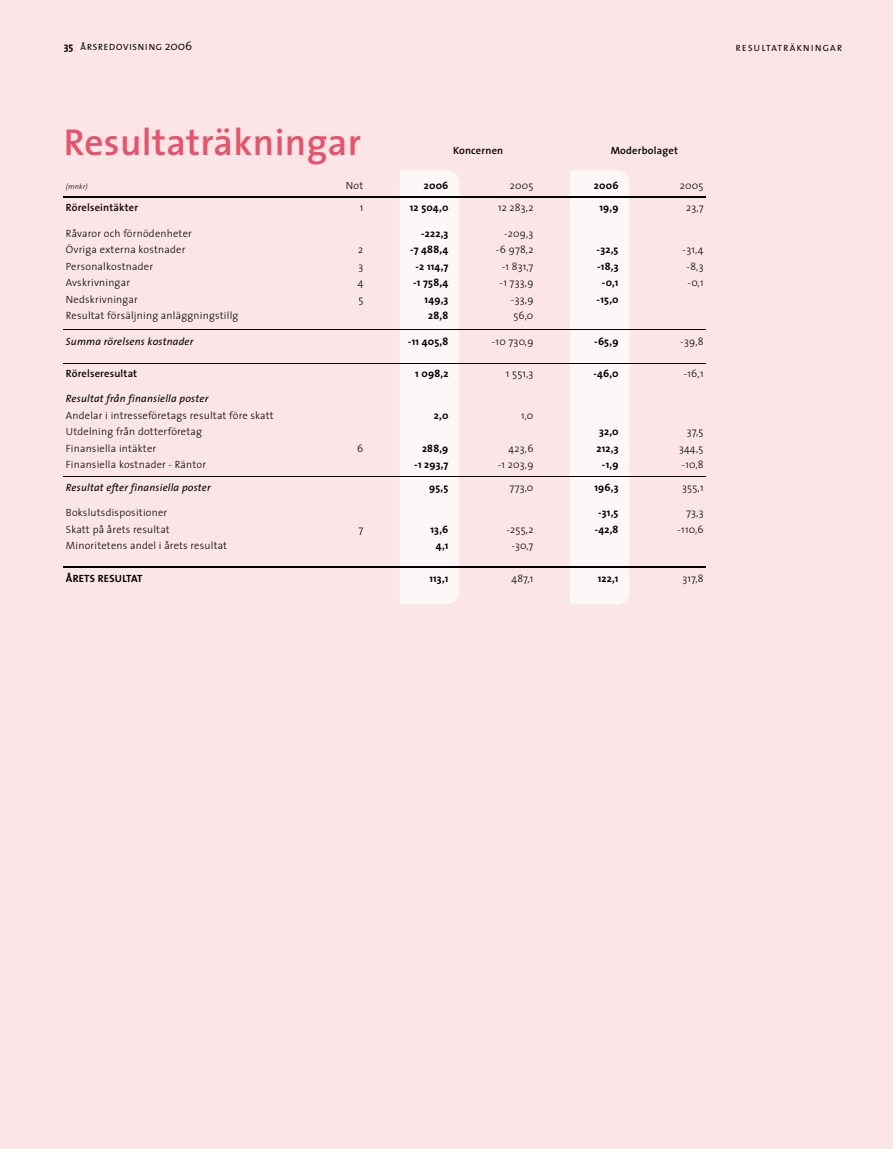
<style>
.page{position:relative;width:893px;height:1149px;background:#fff}
.page>*{position:absolute;margin:0;border:0;box-sizing:border-box;transform-origin:0 0}
.t1{font:600 37.5px "The Sans";letter-spacing:.01em;color:#e8526b}
.t2{font:300 10.5px "The Sans";letter-spacing:.02em;color:#000}
.t3{font:700 10.5px "The Sans";letter-spacing:.02em;color:#000}
.t4{font:italic 10.5px "The Sans";letter-spacing:.02em;color:#000}
.t5{font:600 10.5px "The Sans";letter-spacing:.02em;color:#000}
.t6{font:9px "The Sans";letter-spacing:.09em;color:#000}
.t7{font:9px "The Sans";letter-spacing:.15em;color:#000}
.t8{font:italic 300 7.5px "The Sans";color:#000}
.s1{font-weight:700;font-size:10.5px}
.s2{font-weight:300;font-size:12px}
</style>
<div class="page">
<div style="left:0;top:0;width:893px;height:1148px;background:#fbe5e7"></div>
<div style="left:570px;top:170px;width:59px;height:434px;background:#fef7f8"></div>
<div style="left:400px;top:170px;width:59px;height:434px;background:#fef7f8"></div>
<hr style="left:64px;top:196px;width:642px;height:1px;background:#000">
<hr style="left:64px;top:330px;width:642px;height:1px;background:#000">
<hr style="left:64px;top:363px;width:642px;height:1px;background:#000">
<hr style="left:64px;top:566px;width:642px;height:1px;background:#000">
<hr style="left:64px;top:476px;width:642px;height:1px;background:#000">
<p class="t6" style="left:64px;top:40px;width:130px"><span class="s1">35</span> ÅRSREDOVISNING <span class="s2">2006</span></p>
<h1 class="t1" style="left:64px;top:111px;width:299px">Resultaträkningar</h1>
<p class="t5" style="left:453px;top:142px;width:52px">Koncernen</p>
<p class="t5" style="left:611px;top:142px;width:69px">Moderbolaget</p>
<p class="t8" style="left:66px;top:180px;width:23px">(mnkr)</p>
<p class="t2" style="left:346px;top:176px;width:19px">Not</p>
<p class="t3" style="left:424px;top:176px;width:26px">2006</p>
<p class="t2" style="left:510px;top:176px;width:25px">2005</p>
<p class="t3" style="left:594px;top:176px;width:26px">2006</p>
<p class="t2" style="left:680px;top:176px;width:25px">2005</p>
<p class="t5" style="left:66px;top:199px;width:74px">Rörelseintäkter</p>
<p class="t2" style="left:360px;top:199px;width:5px">1</p>
<p class="t3" style="left:410px;top:199px;width:40px">12 504,0</p>
<p class="t2" style="left:498px;top:199px;width:37px">12 283,2</p>
<p class="t3" style="left:599px;top:199px;width:21px">19,9</p>
<p class="t2" style="left:686px;top:199px;width:19px">23,7</p>
<p class="t2" style="left:66px;top:224px;width:127px">Råvaror och förnödenheter</p>
<p class="t3" style="left:421px;top:224px;width:29px">-222,3</p>
<p class="t2" style="left:504px;top:224px;width:31px">-209,3</p>
<p class="t2" style="left:66px;top:241px;width:121px">Övriga externa kostnader</p>
<p class="t2" style="left:358px;top:241px;width:7px">2</p>
<p class="t3" style="left:410px;top:241px;width:40px">-7 488,4</p>
<p class="t2" style="left:496px;top:241px;width:39px">-6 978,2</p>
<p class="t3" style="left:597px;top:241px;width:23px">-32,5</p>
<p class="t2" style="left:683px;top:241px;width:22px">-31,4</p>
<p class="t2" style="left:66px;top:257px;width:89px">Personalkostnader</p>
<p class="t2" style="left:358px;top:257px;width:6px">3</p>
<p class="t3" style="left:416px;top:257px;width:34px">-2 114,7</p>
<p class="t2" style="left:502px;top:257px;width:33px">-1 831,7</p>
<p class="t3" style="left:597px;top:257px;width:23px">-18,3</p>
<p class="t2" style="left:687px;top:257px;width:18px">-8,3</p>
<p class="t2" style="left:66px;top:274px;width:66px">Avskrivningar</p>
<p class="t2" style="left:358px;top:274px;width:7px">4</p>
<p class="t3" style="left:413px;top:274px;width:37px">-1 758,4</p>
<p class="t2" style="left:500px;top:274px;width:35px">-1 733,9</p>
<p class="t3" style="left:602px;top:274px;width:18px">-0,1</p>
<p class="t2" style="left:687px;top:274px;width:18px">-0,1</p>
<p class="t2" style="left:66px;top:290px;width:74px">Nedskrivningar</p>
<p class="t2" style="left:358px;top:290px;width:6px">5</p>
<p class="t3" style="left:425px;top:290px;width:25px">149,3</p>
<p class="t2" style="left:511px;top:290px;width:24px">-33,9</p>
<p class="t3" style="left:597px;top:290px;width:23px">-15,0</p>
<p class="t2" style="left:66px;top:307px;width:174px">Resultat försäljning anläggningstillg</p>
<p class="t3" style="left:428px;top:307px;width:22px">28,8</p>
<p class="t2" style="left:513px;top:307px;width:22px">56,0</p>
<p class="t4" style="left:66px;top:332px;width:129px">Summa rörelsens kostnader</p>
<p class="t3" style="left:408px;top:332px;width:42px">-11 405,8</p>
<p class="t2" style="left:492px;top:332px;width:43px">-10 730,9</p>
<p class="t3" style="left:594px;top:332px;width:26px">-65,9</p>
<p class="t2" style="left:680px;top:332px;width:25px">-39,8</p>
<p class="t5" style="left:66px;top:364px;width:73px">Rörelseresultat</p>
<p class="t3" style="left:415px;top:364px;width:35px">1 098,2</p>
<p class="t2" style="left:506px;top:364px;width:29px">1 551,3</p>
<p class="t3" style="left:593px;top:364px;width:27px">-46,0</p>
<p class="t2" style="left:684px;top:364px;width:21px">-16,1</p>
<p class="t4" style="left:66px;top:389px;width:144px">Resultat från finansiella poster</p>
<p class="t2" style="left:66px;top:406px;width:209px">Andelar i intresseföretags resultat före skatt</p>
<p class="t3" style="left:434px;top:406px;width:16px">2,0</p>
<p class="t2" style="left:521px;top:406px;width:14px">1,0</p>
<p class="t2" style="left:66px;top:422px;width:138px">Utdelning från dotterföretag</p>
<p class="t3" style="left:599px;top:422px;width:21px">32,0</p>
<p class="t2" style="left:687px;top:422px;width:18px">37,5</p>
<p class="t2" style="left:66px;top:439px;width:92px">Finansiella intäkter</p>
<p class="t2" style="left:357px;top:439px;width:8px">6</p>
<p class="t3" style="left:422px;top:439px;width:28px">288,9</p>
<p class="t2" style="left:509px;top:439px;width:26px">423,6</p>
<p class="t3" style="left:596px;top:439px;width:24px">212,3</p>
<p class="t2" style="left:679px;top:439px;width:26px">344,5</p>
<p class="t2" style="left:66px;top:455px;width:142px">Finansiella kostnader - Räntor</p>
<p class="t3" style="left:414px;top:455px;width:36px">-1 293,7</p>
<p class="t2" style="left:498px;top:455px;width:37px">-1 203,9</p>
<p class="t3" style="left:602px;top:455px;width:18px">-1,9</p>
<p class="t2" style="left:682px;top:455px;width:23px">-10,8</p>
<p class="t4" style="left:66px;top:478px;width:146px">Resultat efter finansiella poster</p>
<p class="t3" style="left:429px;top:478px;width:21px">95,5</p>
<p class="t2" style="left:510px;top:478px;width:25px">773,0</p>
<p class="t3" style="left:594px;top:478px;width:26px">196,3</p>
<p class="t2" style="left:682px;top:478px;width:23px">355,1</p>
<p class="t2" style="left:66px;top:503px;width:103px">Bokslutsdispositioner</p>
<p class="t3" style="left:598px;top:503px;width:22px">-31,5</p>
<p class="t2" style="left:686px;top:503px;width:19px">73,3</p>
<p class="t2" style="left:66px;top:520px;width:105px">Skatt på årets resultat</p>
<p class="t2" style="left:359px;top:520px;width:6px">7</p>
<p class="t3" style="left:430px;top:520px;width:19px">13,6</p>
<p class="t2" style="left:507px;top:520px;width:28px">-255,2</p>
<p class="t3" style="left:595px;top:520px;width:25px">-42,8</p>
<p class="t2" style="left:677px;top:520px;width:28px">-110,6</p>
<p class="t2" style="left:66px;top:536px;width:163px">Minoritetens andel i årets resultat</p>
<p class="t3" style="left:436px;top:536px;width:14px">4,1</p>
<p class="t2" style="left:511px;top:536px;width:24px">-30,7</p>
<p class="t3" style="left:66px;top:569px;width:78px">ÅRETS RESULTAT</p>
<p class="t3" style="left:429px;top:569px;width:21px">113,1</p>
<p class="t2" style="left:511px;top:569px;width:23px">487,1</p>
<p class="t3" style="left:598px;top:569px;width:22px">122,1</p>
<p class="t2" style="left:682px;top:569px;width:23px">317,8</p>
<p class="t7" style="left:736px;top:41px;width:108px">RESULTATRÄKNINGAR</p>
</div>
